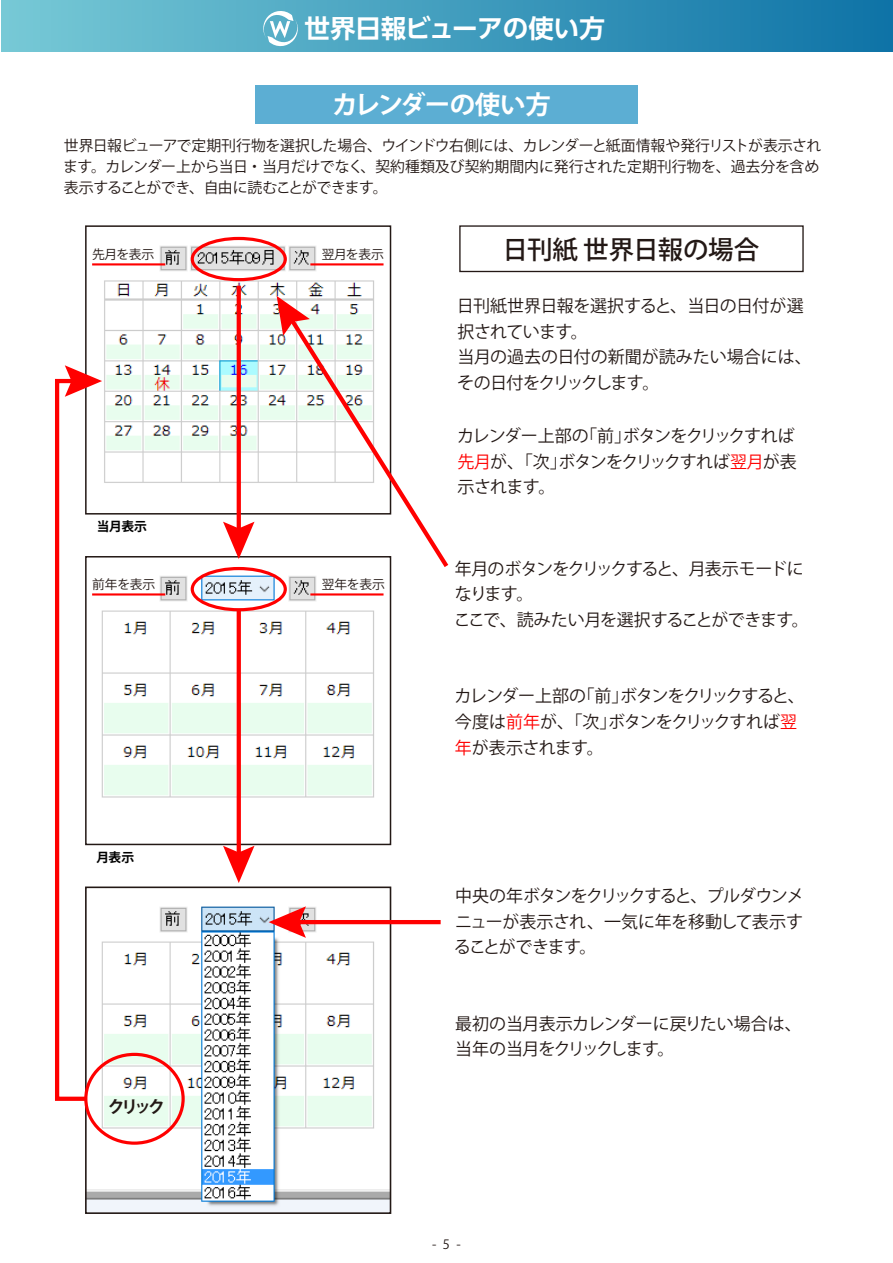
<style>
.page{position:relative;width:893px;height:1263px;background:#fff}
.page>*{position:absolute;margin:0;border:0;box-sizing:border-box;transform-origin:0 0}
.t1{font:700 25.5px "UD Shin Go Pro De";letter-spacing:-.005em;color:#fff}
.t2{font:500 25.5px "Koz Go Pro";letter-spacing:-.01em;color:#231815}
.t3{font:700 25.5px "Koz Go Pro";letter-spacing:-.03em;color:#fff}
.t4{font:16.95px/25.5px "Koz Go Pro";letter-spacing:-.04em;color:#231815}
.t5{font:700 16.95px "Koz Go Pro";color:#231815}
.t6{font:14.85px/21.3px "Koz Go Pro";letter-spacing:-.02em;color:#231815}
.t7{font:12.75px "Koz Go Pro";letter-spacing:-.02em;color:#231815}
.t8{font:700 12.75px "Koz Go Pro";letter-spacing:-.03em;color:#000}
.s1{color:#f00}
</style>
<div class="page">
<img style="left:92px;top:236px;width:292px;height:276px">
<div style="left:85px;top:225px;width:306px;height:290px;border:2px solid #231815"></div>
<img style="left:102px;top:566px;width:282px;height:276px">
<div style="left:85px;top:556px;width:306px;height:289px;border:2px solid #231815"></div>
<img style="left:88px;top:906px;width:300px;height:305px">
<div style="left:85px;top:886px;width:306px;height:328px;border:2px solid #231815"></div>
<div style="left:191px;top:237px;width:96px;height:44px;border:3px solid #f00;border-radius:50%"></div>
<hr style="left:92px;top:263px;width:73px;height:2px;background:#f00">
<hr style="left:310px;top:263px;width:74px;height:2px;background:#f00">
<hr style="left:92px;top:593px;width:73px;height:2px;background:#f00">
<hr style="left:310px;top:593px;width:74px;height:2px;background:#f00">
<div style="left:459px;top:225px;width:345px;height:47px;border:1px solid #231815"></div>
<hr style="left:294px;top:920px;width:147px;height:4px;background:#f00">
<svg style="left:269px;top:906px;width:37px;height:32px"></svg>
<div style="left:255px;top:85px;width:383px;height:38px;background:#5caed3"></div>
<svg style="left:237px;top:286px;width:4px;height:236px"></svg>
<svg style="left:223px;top:522px;width:32px;height:37px"></svg>
<div style="left:191px;top:567px;width:96px;height:44px;border:3px solid #f00;border-radius:50%"></div>
<svg style="left:237px;top:610px;width:4px;height:236px"></svg>
<svg style="left:223px;top:846px;width:32px;height:37px"></svg>
<div style="left:84px;top:1053px;width:101px;height:92px;border:3px solid #f00;border-radius:50%"></div>
<svg style="left:55px;top:365px;width:47px;height:738px"></svg>
<svg style="left:277px;top:296px;width:172px;height:276px"></svg>
<div style="left:1px;top:0;width:892px;height:51px;background:linear-gradient(to right,#77c9d6,#0e73a6)"></div>
<hr style="left:892px;top:0;width:1px;height:51px;background:#0e73a6">
<svg style="left:262px;top:9px;width:37px;height:39px"></svg>
<h1 class="t1" style="left:305px;top:8px;width:302px">世界日報ビューアの使い方</h1>
<h1 class="t3" style="left:332px;top:88px;width:220px">カレンダーの使い方</h1>
<p class="t6" style="left:63px;top:135px;width:760px">世界日報ビューアで定期刊行物を選択した場合、ウインドウ右側には、カレンダーと紙面情報や発行リストが表示されます。カレンダー上から当日・当月だけでなく、契約種類及び契約期間内に発行された定期刊行物を、過去分を含め表示することができ、自由に読むことができます。</p>
<p class="t7" style="left:92px;top:246px;width:64px">先月を表示</p>
<p class="t8" style="left:97px;top:518px;width:52px">当月表示</p>
<p class="t7" style="left:92px;top:576px;width:65px">前年を表示</p>
<p class="t8" style="left:96px;top:849px;width:39px">月表示</p>
<p class="t5" style="left:108px;top:1096px;width:59px">クリック</p>
<p class="t7" style="left:322px;top:246px;width:64px">翌月を表示</p>
<p class="t7" style="left:322px;top:576px;width:65px">翌年を表示</p>
<h1 class="t2" style="left:503px;top:233px;width:258px">日刊紙世界日報の場合</h1>
<p class="t4" style="left:457px;top:293px;width:356px">日刊紙世界日報を選択すると、当日の日付が選択されています。<br>当月の過去の日付の新聞が読みたい場合には、その日付をクリックします。</p>
<p class="t4" style="left:457px;top:423px;width:341px">カレンダー上部の「前」ボタンをクリックすれば<span class="s1">先月</span>が、「次」ボタンをクリックすれば<span class="s1">翌月</span>が表示されます。</p>
<p class="t4" style="left:454px;top:556px;width:357px">年月のボタンをクリックすると、月表示モードになります。<br>ここで、読みたい月を選択することができます。</p>
<p class="t4" style="left:454px;top:684px;width:352px">カレンダー上部の「前」ボタンをクリックすると、今度は<span class="s1">前年</span>が、「次」ボタンをクリックすれば<span class="s1">翌年</span>が表示されます。</p>
<p class="t4" style="left:454px;top:884px;width:351px;text-align:justify">中央の年ボタンをクリックすると、プルダウンメニューが表示され、一気に年を移動して表示することができます。</p>
<p class="t4" style="left:455px;top:1011px;width:348px">最初の当月表示カレンダーに戻りたい場合は、当年の当月をクリックします。</p>
<p class="t7" style="left:432px;top:1236px;width:30px">-5-</p>
</div>
